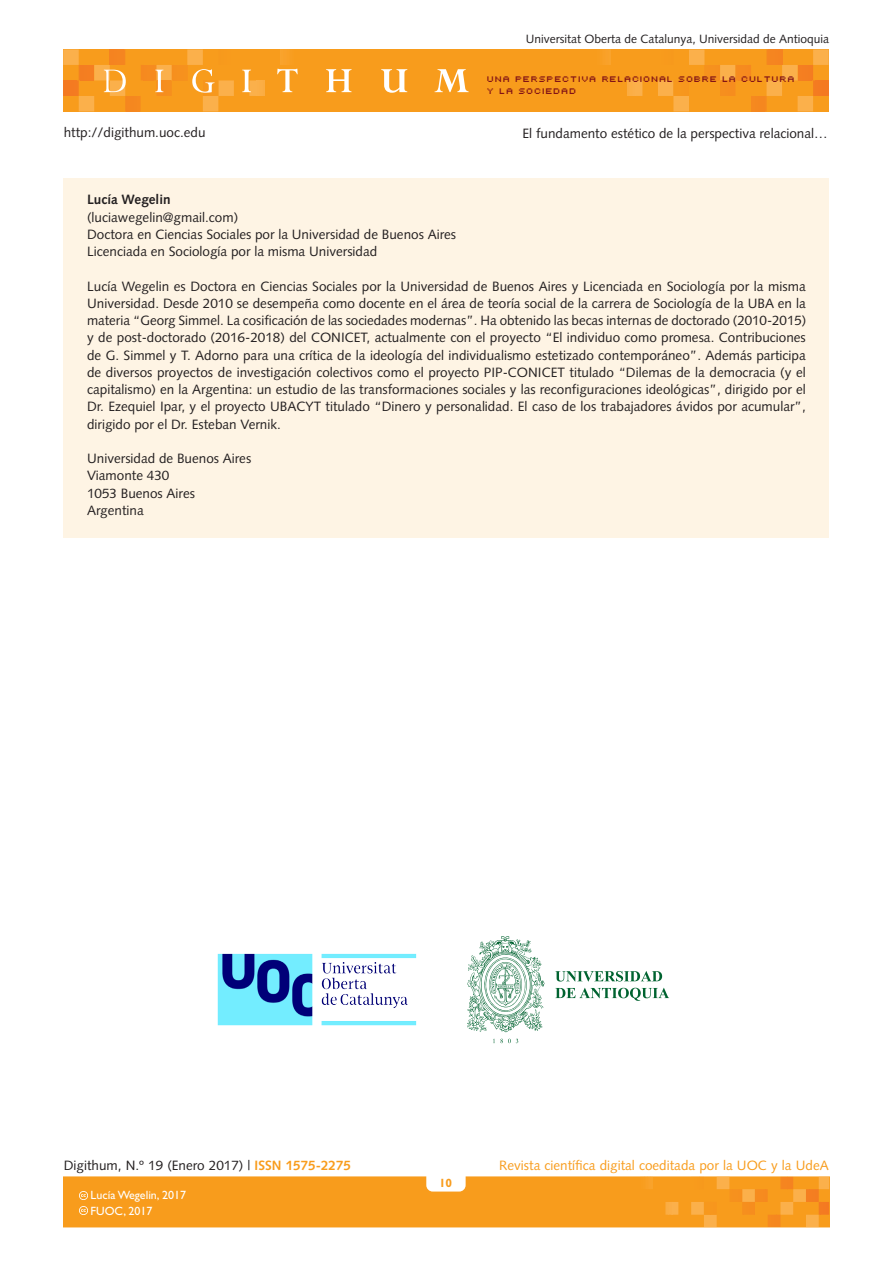
<style>
.page{position:relative;width:893px;height:1263px;background:#fff}
.page>*{position:absolute;margin:0;border:0;box-sizing:border-box;transform-origin:0 0}
._05_Curriculum_autor{font:13.5px/17.2px "Syntax LT";color:#231f20;text-align:justify}
.t1{font:13.5px "Syntax LT";color:#f89c1c}
._02_PARAGRAF_GENERAL{font:13.5px "Syntax LT";color:#231f20}
._05_Curriculum_autor-2{font:700 13.5px "Syntax LT";color:#231f20}
.t2{font:12px "Syntax LT";color:#231f20}
.t3{font:12px/15.8px "Gill Sans";color:#fff}
.t4{font:700 12px "Gill Sans";color:#f89c1c}
.t5{font:9px/12px "Uni 0554";color:#821316}
.s1{font-weight:700;color:#f89c1c}
</style>
<div class="page">
<hr style="left:829px;top:1177px;width:1px;height:50px;background:#f47921">
<svg style="left:64px;top:1177px;width:765px;height:50px;background:#f89d21"></svg>
<div style="left:63px;top:49px;width:766px;height:62px;background:#f89c1c"></div>
<hr style="left:265px;top:49px;width:1px;height:62px;background:#faab40">
<hr style="left:278px;top:49px;width:2px;height:62px;background:#f9a430">
<hr style="left:625px;top:49px;width:2px;height:62px;background:#faab40">
<hr style="left:612px;top:49px;width:1px;height:62px;background:#f9a430">
<svg style="left:605px;top:49px;width:6px;height:16px"></svg>
<svg style="left:627px;top:49px;width:202px;height:62px"></svg>
<hr style="left:815px;top:80px;width:4px;height:16px;background:#f47b21">
<hr style="left:819px;top:80px;width:3px;height:16px;background:#f47a21">
<hr style="left:822px;top:80px;width:3px;height:16px;background:#f47921">
<hr style="left:825px;top:80px;width:4px;height:16px;background:#f47921">
<svg style="left:63px;top:49px;width:202px;height:62px"></svg>
<svg style="left:277px;top:49px;width:21px;height:43px"></svg>
<svg style="left:326px;top:69px;width:26px;height:23px"></svg>
<svg style="left:381px;top:69px;width:26px;height:24px"></svg>
<svg style="left:434px;top:69px;width:35px;height:23px"></svg>
<img style="left:217px;top:953px;width:199px;height:73px">
<svg style="left:493px;top:1039px;width:25px;height:4px"></svg>
<svg style="left:555px;top:971px;width:107px;height:10px"></svg>
<svg style="left:555px;top:988px;width:114px;height:13px"></svg>
<svg style="left:467px;top:936px;width:78px;height:96px"></svg>
<div style="left:64px;top:179px;width:765px;height:359px;background:#fef4e4"></div>
<p class="t2" style="left:526px;top:32px;width:305px">Universitat Oberta de Catalunya, Universidad de Antioquia</p>
<p class="t5" style="left:488px;top:72px;width:310px">UNA PERSPECTIVA RELACIONAL SOBRE LA CULTURA<br>Y LA SOCIEDAD</p>
<p class="_02_PARAGRAF_GENERAL" style="left:64px;top:124px;width:143px">http://digithum.uoc.edu</p>
<p class="_05_Curriculum_autor" style="left:522px;top:125px;width:307px">El fundamento estético de la perspectiva relacional…</p>
<p class="_05_Curriculum_autor-2" style="left:87px;top:192px;width:85px">Lucía Wegelin</p>
<p class="_05_Curriculum_autor" style="left:87px;top:208px;width:153px">(luciawegelin@gmail.com)</p>
<p class="_05_Curriculum_autor" style="left:87px;top:226px;width:370px">Doctora en Ciencias Sociales por la Universidad de Buenos Aires</p>
<p class="_05_Curriculum_autor" style="left:87px;top:243px;width:292px">Licenciada en Sociología por la misma Universidad</p>
<p class="_05_Curriculum_autor" style="left:87px;top:277px;width:721px">Lucía Wegelin es Doctora en Ciencias Sociales por la Universidad de Buenos Aires y Licenciada en Sociología por la misma Universidad. Desde 2010 se desempeña como docente en el área de teoría social de la carrera de Sociología de la UBA en la materia “Georg Simmel. La cosificación de las sociedades modernas”. Ha obtenido las becas internas de doctorado (2010-2015) y de post-doctorado (2016-2018) del CONICET, actualmente con el proyecto “El individuo como promesa. Contribuciones de G. Simmel y T. Adorno para una crítica de la ideología del individualismo estetizado contemporáneo”. Además participa de diversos proyectos de investigación colectivos como el proyecto PIP-CONICET titulado “Dilemas de la democracia (y el capitalismo) en la Argentina: un estudio de las transformaciones sociales y las reconfiguraciones ideológicas”, dirigido por el Dr. Ezequiel Ipar, y el proyecto UBACYT titulado “Dinero y personalidad. El caso de los trabajadores ávidos por acumular”, dirigido por el Dr. Esteban Vernik.</p>
<p class="_05_Curriculum_autor" style="left:87px;top:450px;width:166px">Universidad de Buenos Aires</p>
<p class="_05_Curriculum_autor" style="left:87px;top:467px;width:84px">Viamonte 430</p>
<p class="_05_Curriculum_autor" style="left:87px;top:484px;width:109px">1053 Buenos Aires</p>
<p class="_05_Curriculum_autor" style="left:87px;top:502px;width:58px">Argentina</p>
<p class="_05_Curriculum_autor" style="left:64px;top:1156px;width:289px">Digithum, N.º 19 (Enero 2017) | <span class="s1">ISSN 1575-2275</span></p>
<p class="t1" style="left:499px;top:1157px;width:331px">Revista científica digital coeditada por la UOC y la UdeA</p>
<p class="t4" style="left:439px;top:1176px;width:15px">10</p>
<p class="t3" style="left:91px;top:1187px;width:97px">Lucía Wegelin, 2017<br>FUOC, 2017</p>
</div>
